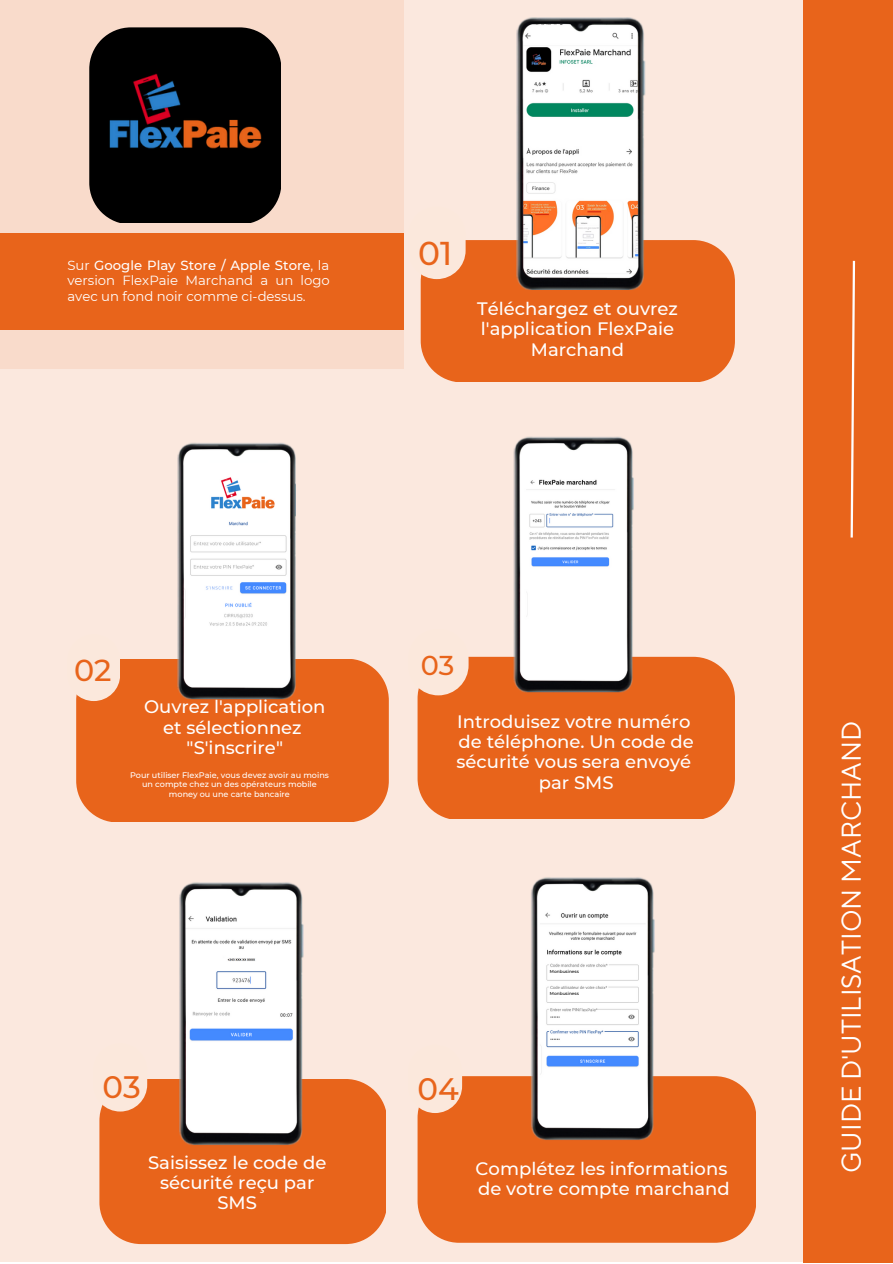
<style>
.page{position:relative;width:893px;height:1264px;background:#fff}
.page>*{position:absolute;margin:0;border:0;box-sizing:border-box;transform-origin:0 0}
.t1{font:500 33px "Montserrat";color:#e8641b}
.t2{font:500 30.9px "Montserrat";color:#e8641b}
.t3{font:500 30.15px "Montserrat";color:#e8641b}
.t4{font:500 27.15px "Montserrat";color:#e8641b}
.t5{font:27px "TT Norms Pro";color:#fff}
.t6{font:500 18px/20.2px "Montserrat";color:#fff;text-align:center}
.t7{font:13.2px/15.5px "Montserrat";color:#fff;text-align:justify}
.t8{font:500 8.1px/9.4px "Montserrat";color:#fff;text-align:center}
.t9{font:500 4.35px "Montserrat";color:#000}
.s1{font-weight:500}
</style>
<div class="page">
<div style="left:0;top:0;width:892px;height:1261px;background:#fbe8de"></div>
<div style="left:803px;top:0;width:89px;height:1262px;background:#e8641b"></div>
<svg style="left:850px;top:260px;width:6px;height:278px"></svg>
<div style="left:417px;top:1076px;width:338px;height:166px;background:#e8641b;border-radius:42px"></div>
<img style="left:483px;top:877px;width:211px;height:263px">
<div style="left:548px;top:968px;width:61px;height:7px;background:#fff"></div>
<div style="left:548px;top:989px;width:61px;height:7px;background:#fff"></div>
<div style="left:417px;top:656px;width:318px;height:163px;background:#e8641b"></div>
<img style="left:467px;top:436px;width:206px;height:270px">
<div style="left:408px;top:629px;width:60px;height:66px;background:#fbe8dc;border-radius:30px"></div>
<div style="left:408px;top:1044px;width:54px;height:68px;background:#fbe8dc;border-radius:27px"></div>
<div style="left:420px;top:240px;width:315px;height:141px;background:#e8641b;border-radius:42px"></div>
<div style="left:408px;top:206px;width:57px;height:73px;background:#fbe8dc;border-radius:29px"></div>
<img style="left:508px;top:18px;width:143px;height:272px">
<div style="left:0;top:0;width:403px;height:368px;background:#f9dbcb"></div>
<div style="left:0;top:233px;width:403px;height:97px;background:#e8641b"></div>
<div style="left:99px;top:1078px;width:287px;height:165px;background:#e8641b;border-radius:42px"></div>
<img style="left:132px;top:882px;width:211px;height:263px">
<div style="left:76px;top:658px;width:313px;height:163px;background:#e8641b"></div>
<div style="left:67px;top:634px;width:53px;height:67px;background:#fbe8dc;border-radius:26px"></div>
<img style="left:170px;top:442px;width:125px;height:271px">
<div style="left:93px;top:1043px;width:54px;height:68px;background:#fbe8dc;border-radius:27px"></div>
<svg style="left:89px;top:27px;width:192px;height:196px;background:#0f0d0c"></svg>
<img style="left:107px;top:71px;width:157px;height:82px">
<p class="t7" style="left:67px;top:257px;width:264px">Sur <span class="s1">Google Play Store / Apple Store</span>, la version FlexPaie Marchand a un logo avec un fond noir comme ci-dessus.</p>
<h1 class="t1" style="left:418px;top:233px;width:36px">01</h1>
<p class="t6" style="left:477px;top:298px;width:202px">Téléchargez et ouvrez l'application FlexPaie<br>Marchand</p>
<h3 class="t3" style="left:74px;top:652px;width:39px">02</h3>
<h3 class="t4" style="left:420px;top:649px;width:35px">03</h3>
<p class="t6" style="left:144px;top:696px;width:183px">Ouvrez l'application et sélectionnez "S'inscrire"</p>
<p class="t8" style="left:130px;top:770px;width:200px">Pour utiliser FlexPaie, vous devez avoir au moins un compte chez un des opérateurs mobile money ou une carte bancaire</p>
<h2 class="t2" style="left:102px;top:1068px;width:40px">03</h2>
<p class="t6" style="left:148px;top:1152px;width:180px">Saisissez le code de sécurité reçu par<br>SMS</p>
<p class="t6" style="left:456px;top:711px;width:239px">Introduisez votre numéro de téléphone. Un code de sécurité vous sera envoyé par SMS</p>
<p class="t9" style="left:550px;top:968px;width:30px">Monbusiness</p>
<p class="t9" style="left:550px;top:990px;width:30px">Monbusiness</p>
<h2 class="t2" style="left:417px;top:1069px;width:43px">04</h2>
<p class="t6" style="left:475px;top:1158px;width:255px;text-align:left">Complétez les informations de votre compte marchand</p>
<h3 class="t5" style="left:835px;top:1173px;width:454px;rotate:-90deg">GUIDE D'UTILISATION MARCHAND</h3>
</div>
